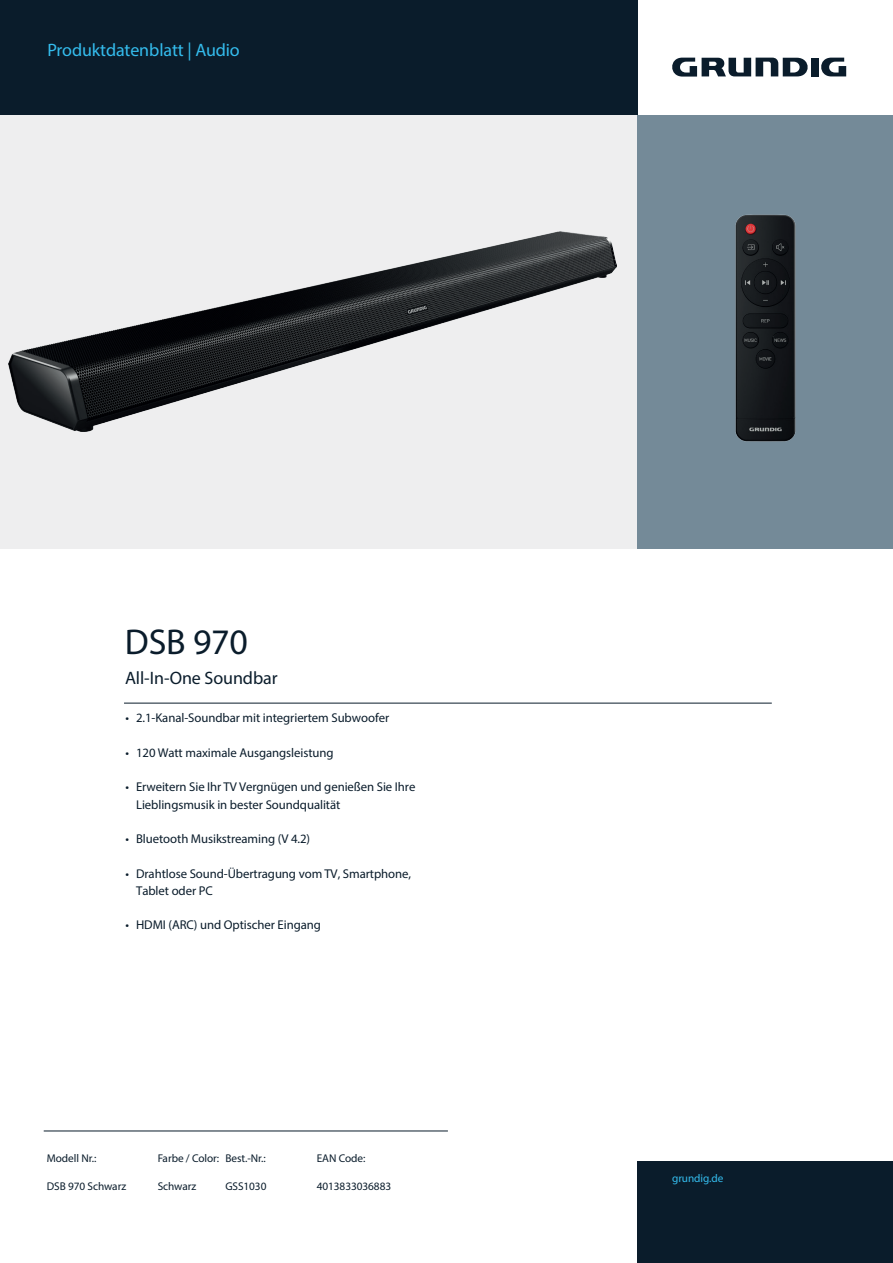
<style>
.page{position:relative;width:893px;height:1263px;background:#fff}
.page>*{position:absolute;margin:0;border:0;box-sizing:border-box;transform-origin:0 0}
.t1{font:36px "Myriad Pro";letter-spacing:-.005em;color:#0a1c2b}
.t2{font:18px "Myriad Pro";letter-spacing:-.005em;color:#34bced}
.t3{font:18px "Myriad Pro";letter-spacing:-.005em;color:#0a1c2b}
.t4{font:12.75px/17.9px "Myriad Pro";letter-spacing:-.005em;color:#0a1c2b}
.t5{font:11.25px "Myriad Pro";letter-spacing:-.005em;color:#0a1c2b}
.t6{font:11.25px "Myriad Pro";letter-spacing:-.005em;color:#34bced}
</style>
<div class="page">
<div style="left:0;top:0;width:638px;height:115px;background:#0a1c2b"></div>
<div style="left:811px;top:58px;width:7px;height:18px;background:#0a1c2b"></div>
<svg style="left:672px;top:58px;width:136px;height:19px"></svg>
<svg style="left:818px;top:58px;width:28px;height:19px"></svg>
<div style="left:0;top:115px;width:638px;height:434px;background:#eeeeef"></div>
<img style="left:9px;top:231px;width:607px;height:201px">
<hr style="left:124px;top:703px;width:648px;height:1px;background:#0a1c2b">
<div style="left:638px;top:1161px;width:255px;height:102px;background:#0a1c2b"></div>
<div style="left:638px;top:115px;width:255px;height:434px;background:#748a98"></div>
<hr style="left:44px;top:1131px;width:404px;height:1px;background:#0a1c2b">
<img style="left:735px;top:214px;width:61px;height:228px">
<h2 class="t2" style="left:47px;top:39px;width:194px">Produktdatenblatt | Audio</h2>
<h1 class="t1" style="left:125px;top:620px;width:125px">DSB 970</h1>
<h2 class="t3" style="left:125px;top:667px;width:154px">All-In-One Soundbar</h2>
<p class="t4" style="left:125px;top:709px;width:265px">• 2.1-Kanal-Soundbar mit integriertem Subwoofer</p>
<p class="t4" style="left:125px;top:743px;width:210px">• 120 Watt maximale Ausgangsleistung</p>
<p class="t4" style="left:136px;top:777px;width:281px;text-indent:-11px">• Erweitern Sie Ihr TV Vergnügen und genießen Sie Ihre<br>Lieblingsmusik in bester Soundqualität</p>
<p class="t4" style="left:125px;top:830px;width:186px">• Bluetooth Musikstreaming (V 4.2)</p>
<p class="t4" style="left:136px;top:865px;width:277px;line-height:17.2px;text-indent:-11px">• Drahtlose Sound-Übertragung vom TV, Smartphone,<br>Tablet oder PC</p>
<p class="t4" style="left:125px;top:916px;width:197px">• HDMI (ARC) und Optischer Eingang</p>
<p class="t5" style="left:47px;top:1151px;width:51px">Modell Nr.:</p>
<p class="t5" style="left:158px;top:1151px;width:110px">Farbe / Color: Best.-Nr.:</p>
<p class="t5" style="left:317px;top:1151px;width:50px">EAN Code:</p>
<p class="t5" style="left:47px;top:1179px;width:81px">DSB 970 Schwarz</p>
<p class="t5" style="left:158px;top:1179px;width:40px">Schwarz</p>
<p class="t5" style="left:225px;top:1179px;width:43px">GSS1030</p>
<p class="t5" style="left:317px;top:1179px;width:76px">4013833036883</p>
<p class="t6" style="left:672px;top:1171px;width:53px">grundig.de</p>
</div>
